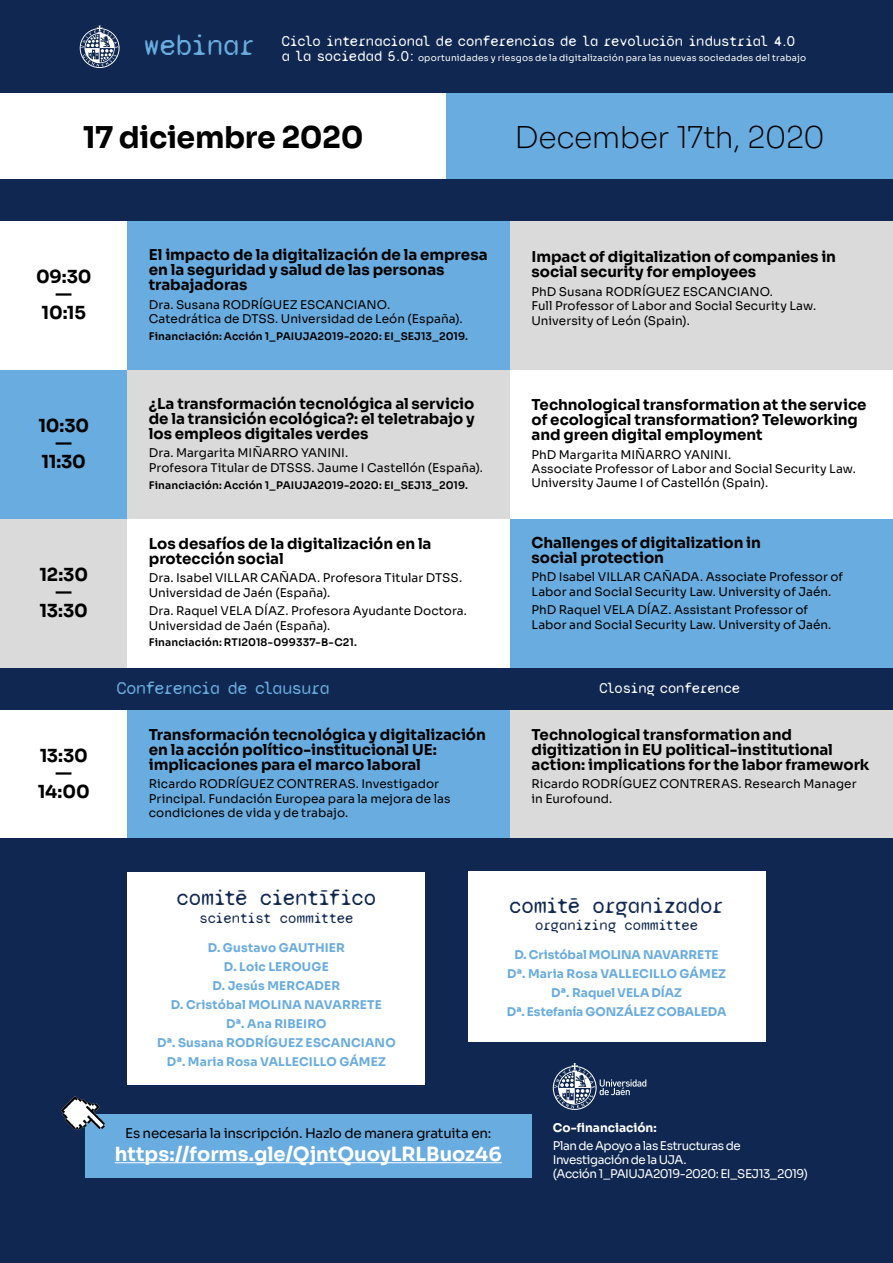
<style>
.page{position:relative;width:893px;height:1263px;background:#102851}
.page>*{position:absolute;margin:0;border:0;box-sizing:border-box;transform-origin:0 0}
.t1{font:200 30px "Sora";letter-spacing:-.015em;color:#000}
.t2{font:700 30px "Sora";letter-spacing:-.015em;color:#000}
.t3{font:22.5px "Syne Mono";letter-spacing:-.025em;color:#102851}
.t4{font:700 19.5px "Sora";color:#fff}
.t5{font:700 18px/18px "Sora";letter-spacing:-.015em;color:#000;text-align:center}
.t6{font:18px "Syne Mono";letter-spacing:-.03em;color:#69acdf}
.t7{font:700 15px/15px "Sora";letter-spacing:-.005em;color:#000}
.t8{font:15px "Syne Mono";letter-spacing:-.015em;color:#fff}
.t9{font:15px "Syne Mono";letter-spacing:-.01em;color:#102851}
.t10{font:13.5px "Sora";letter-spacing:-.015em;color:#000}
.t11{font:12px/14.4px "Sora";letter-spacing:.005em;color:#000}
.t12{font:700 12px/18.9px "Sora";letter-spacing:.015em;color:#69acdf;text-align:center}
.t13{font:12px/13.8px "Sora";letter-spacing:-.04em;color:#fff}
.t14{font:700 12px "Sora";letter-spacing:-.005em;color:#fff}
.t15{font:600 10.5px "Sora";letter-spacing:.01em;color:#000}
.t16{font:9px "Sora";letter-spacing:.025em;color:#fff}
.s1{font-family:"Syne Mono";font-size:15px}
</style>
<div class="page">
<div style="left:0;top:94px;width:446px;height:85px;background:#fff"></div>
<div style="left:446px;top:94px;width:447px;height:85px;background:#69acdf"></div>
<div style="left:0;top:221px;width:128px;height:149px;background:#fff"></div>
<div style="left:0;top:370px;width:128px;height:149px;background:#69acdf"></div>
<div style="left:0;top:519px;width:128px;height:149px;background:#dadada"></div>
<div style="left:128px;top:221px;width:382px;height:149px;background:#69acdf"></div>
<div style="left:128px;top:370px;width:382px;height:149px;background:#dadada"></div>
<div style="left:128px;top:519px;width:382px;height:149px;background:#fff"></div>
<div style="left:510px;top:221px;width:383px;height:149px;background:#dadada"></div>
<div style="left:510px;top:370px;width:383px;height:149px;background:#fff"></div>
<div style="left:510px;top:519px;width:383px;height:149px;background:#69acdf"></div>
<div style="left:85px;top:1114px;width:446px;height:64px;background:#69acdf"></div>
<hr style="left:115px;top:1162px;width:387px;height:1px;background:#fff">
<div style="left:128px;top:872px;width:297px;height:212px;background:#fff"></div>
<div style="left:468px;top:872px;width:297px;height:170px;background:#fff"></div>
<svg style="left:80px;top:26px;width:40px;height:42px"></svg>
<svg style="left:61px;top:1096px;width:44px;height:34px"></svg>
<div style="left:0;top:710px;width:128px;height:128px;background:#fff"></div>
<div style="left:128px;top:710px;width:382px;height:128px;background:#69acdf"></div>
<div style="left:510px;top:710px;width:383px;height:128px;background:#dadada"></div>
<svg style="left:553px;top:1063px;width:93px;height:47px"></svg>
<p class="t16" style="left:144px;top:51px;width:664px"><sup>webinar</sup> <span class="s1">a la sociedad 5.0:</span> oportunidades y riesgos de la digitalización para las nuevas sociedades del trabajo</p>
<p class="t8" style="left:282px;top:32px;width:515px">Ciclo internacional de conferencias de la revoluciōn industrial 4.0</p>
<h1 class="t2" style="left:83px;top:112px;width:282px">17 diciembre 2020</h1>
<h1 class="t1" style="left:515px;top:112px;width:312px">December 17th, 2020</h1>
<h3 class="t5" style="left:36px;top:266px;width:57px">09:30 —<br>10:15</h3>
<h3 class="t5" style="left:38px;top:415px;width:52px">10:30 —<br>11:30</h3>
<h3 class="t5" style="left:39px;top:564px;width:50px">12:30 —<br>13:30</h3>
<h3 class="t5" style="left:38px;top:745px;width:53px">13:30 —<br>14:00</h3>
<p class="t7" style="left:149px;top:246px;width:340px">El impacto de la digitalización de la empresa en la seguridad y salud de las personas trabajadoras</p>
<p class="t11" style="left:149px;top:296px;width:315px">Dra. Susana RODRÍGUEZ ESCANCIANO.<br>Catedrática de DTSS. Universidad de León (España).</p>
<p class="t15" style="left:149px;top:327px;width:321px">Financiación: Acción 1_PAIUJA2019-2020: EI_SEJ13_2019.</p>
<p class="t7" style="left:149px;top:394px;width:327px;text-align:justify">¿La transformación tecnológica al servicio de la transición ecológica?: el teletrabajo y los empleos digitales verdes</p>
<p class="t11" style="left:149px;top:445px;width:336px">Dra. Margarita MIÑARRO YANINI.<br>Profesora Titular de DTSSS. Jaume I Castellón (España).</p>
<p class="t15" style="left:149px;top:476px;width:321px">Financiación: Acción 1_PAIUJA2019-2020: EI_SEJ13_2019.</p>
<p class="t7" style="left:149px;top:534px;width:284px">Los desafíos de la digitalización en la protección social</p>
<p class="t11" style="left:149px;top:570px;width:315px">Dra. Isabel VILLAR CAÑADA. Profesora Titular DTSS.<br>Universidad de Jaén (España).</p>
<p class="t11" style="left:149px;top:603px;width:320px">Dra. Raquel VELA DÍAZ. Profesora Ayudante Doctora.<br>Universidad de Jaén (España).</p>
<p class="t15" style="left:149px;top:634px;width:210px">Financiación: RTI2018-099337-B-C21.</p>
<p class="t7" style="left:531px;top:248px;width:306px">Impact of digitalization of companies in social security for employees</p>
<p class="t11" style="left:531px;top:283px;width:286px">PhD Susana RODRÍGUEZ ESCANCIANO.<br>Full Professor of Labor and Social Security Law.<br>University of León (Spain).</p>
<p class="t7" style="left:531px;top:396px;width:337px">Technological transformation at the service of ecological transformation? Teleworking and green digital employment</p>
<p class="t11" style="left:531px;top:446px;width:326px">PhD Margarita MIÑARRO YANINI.<br>Associate Professor of Labor and Social Security Law.<br>University Jaume I of Castellón (Spain).</p>
<p class="t7" style="left:531px;top:533px;width:231px">Challenges of digitalization in social protection</p>
<p class="t11" style="left:531px;top:569px;width:313px">PhD Isabel VILLAR CAÑADA. Associate Professor of<br>Labor and Social Security Law. University of Jaén.</p>
<p class="t11" style="left:531px;top:602px;width:301px">PhD Raquel VELA DÍAZ. Assistant Professor of<br>Labor and Social Security Law. University of Jaén.</p>
<h3 class="t6" style="left:117px;top:678px;width:214px">Conferencia de clausura</h3>
<p class="t8" style="left:599px;top:679px;width:142px">Closing conference</p>
<p class="t7" style="left:149px;top:725px;width:339px">Transformación tecnológica y digitalización en la acción político-institucional UE: implicaciones para el marco laboral</p>
<p class="t11" style="left:149px;top:775px;width:303px">Ricardo RODRÍGUEZ CONTRERAS. Investigador<br>Principal. Fundación Europea para la mejora de las condiciones de vida y de trabajo.</p>
<p class="t7" style="left:531px;top:725px;width:339px">Technological transformation and digitization in EU political-institutional action: implications for the labor framework</p>
<p class="t11" style="left:531px;top:776px;width:327px">Ricardo RODRÍGUEZ CONTRERAS. Research Manager in Eurofound.</p>
<h2 class="t3" style="left:177px;top:885px;width:201px">comitē cientīfico</h2>
<p class="t9" style="left:199px;top:909px;width:155px">scientist committee</p>
<p class="t12" style="left:157px;top:937px;width:240px">D. Gustavo GAUTHIER<br>D. Loic LEROUGE<br>D. Jesús MERCADER<br>D. Cristóbal MOLINA NAVARRETE<br>Dª. Ana RIBEIRO<br>Dª. Susana RODRÍGUEZ ESCANCIANO<br>Dª. Maria Rosa VALLECILLO GÁMEZ</p>
<h2 class="t3" style="left:509px;top:892px;width:216px">comitē organizador</h2>
<p class="t9" style="left:535px;top:916px;width:164px">organizing committee</p>
<p class="t12" style="left:507px;top:944px;width:221px">D. Cristóbal MOLINA NAVARRETE<br>Dª. Maria Rosa VALLECILLO GÁMEZ<br>Dª. Raquel VELA DÍAZ<br>Dª. Estefanía GONZÁLEZ COBALEDA</p>
<p class="t10" style="left:125px;top:1122px;width:368px">Es necesaria la inscripción. Hazlo de manera gratuita en:</p>
<h3 class="t4" style="left:115px;top:1138px;width:389px">https://forms.gle/QjntQuoyLRLBuoz46</h3>
<p class="t14" style="left:553px;top:1118px;width:105px">Co-financiación:</p>
<p class="t13" style="left:553px;top:1138px;width:257px">Plan de Apoyo a las Estructuras de<br>Investigación de la UJA.<br>(Acción 1_PAIUJA2019-2020: EI_SEJ13_2019)</p>
</div>
